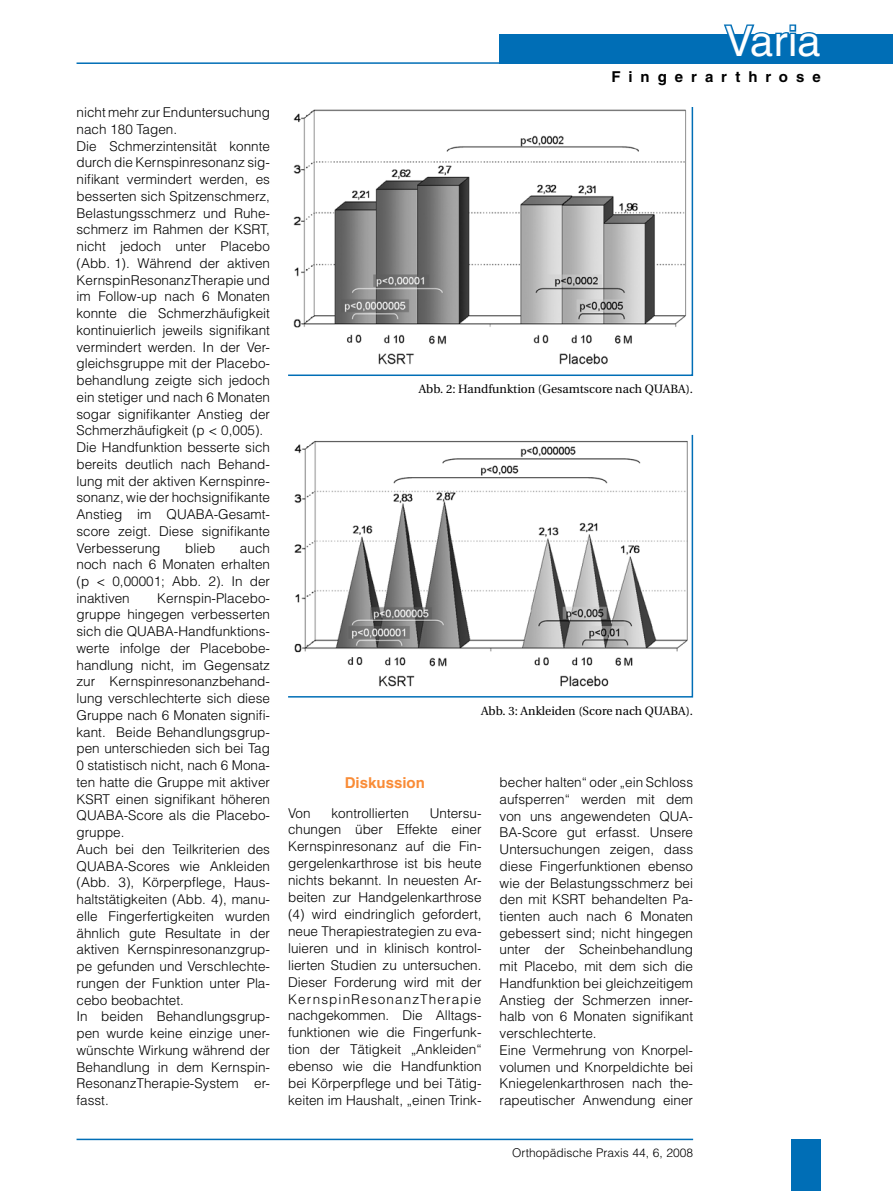
<style>
.page{position:relative;width:893px;height:1191px;background:#fff}
.page>*{position:absolute;margin:0;border:0;box-sizing:border-box;transform-origin:0 0}
.t1{font:42px "Helvetica";color:#fff}
.t2{font:700 15px "Helvetica";letter-spacing:.535em;color:#000}
.t3{font:700 15px "Helvetica";letter-spacing:.8em;color:#000}
.t4{font:700 15px "Helvetica";color:#f98c37}
.t5{font:300 13.5px/16.8px "Helvetica";color:#000}
.t6{font:12px "Utopia";color:#000}
.t7{font:300 12px "Helvetica";color:#000}
</style>
<div class="page">
<hr style="left:77px;top:1138px;width:616px;height:2px;background:#006eb6">
<div style="left:791px;top:1138px;width:30px;height:53px;background:#006eb6"></div>
<div style="left:500px;top:34px;width:393px;height:30px;background:#006eb6"></div>
<hr style="left:77px;top:62px;width:807px;height:2px;background:#006eb6">
<svg style="left:723px;top:24px;width:67px;height:10px"></svg>
<div style="left:789px;top:24px;width:7px;height:8px;border:3px solid #006eb6"></div>
<svg style="left:796px;top:31px;width:20px;height:3px"></svg>
<svg style="left:288px;top:107px;width:406px;height:269px"></svg>
<svg style="left:288px;top:434px;width:406px;height:264px"></svg>
<p class="t5" style="left:77px;top:104px;width:195px">nicht mehr zur Enduntersuchung nach 180 Tagen.<br>Die Schmerzintensität konnte durch die Kernspinresonanz sig&shy;nifikant vermindert werden, es besserten sich Spitzenschmerz,<br>Belastungsschmerz und Ruhe&shy;schmerz im Rahmen der KSRT, nicht jedoch unter Placebo (Abb. 1). Während der aktiven<br>KernspinResonanzTherapie und im Follow-up nach 6 Monaten konnte die Schmerzhäufigkeit kontinuierlich jeweils signifikant vermindert werden. In der Ver&shy;gleichsgruppe mit der Placebo&shy;behandlung zeigte sich jedoch ein stetiger und nach 6 Monaten sogar signifikanter Anstieg der<br>Schmerzhäufigkeit (p &lt; 0,005).<br>Die Handfunktion besserte sich bereits deutlich nach Behand&shy;lung mit der aktiven Kernspinre&shy;sonanz, wie der hochsignifikante<br>Anstieg im QUABA-Gesamt&shy;score zeigt. Diese signifikante<br>Verbesserung</p>
<p class="t5" style="left:77px;top:539px;width:195px;text-align:justify;text-indent:163px">auch noch nach 6 Monaten erhalten (p &lt; 0,00001; Abb. 2). In der inaktiven</p>
<p class="t5" style="left:185px;top:539px;width:31px">blieb</p>
<p class="t5" style="left:77px;top:589px;width:195px;text-indent:81px">Kernspin-Placebo&shy;gruppe hingegen verbesserten sich die QUABA-Handfunktions&shy;werte infolge der Placebobe&shy;handlung nicht, im Gegensatz zur Kernspinresonanzbehand&shy;lung verschlechterte sich diese<br>Gruppe nach 6 Monaten signifi&shy;kant. Beide Behandlungsgrup&shy;pen unterschieden sich bei Tag<br>0 statistisch nicht, nach 6 Mona&shy;ten hatte die Gruppe mit aktiver<br>KSRT einen signifikant höheren<br>QUABA-Score als die Placebo&shy;gruppe.<br>Auch bei den Teilkriterien des<br>QUABA-Scores wie Ankleiden (Abb. 3), Körperpflege, Haus&shy;haltstätigkeiten (Abb. 4), manu&shy;elle Fingerfertigkeiten wurden ähnlich gute Resultate in der aktiven Kernspinresonanzgrup&shy;pe gefunden und Verschlechte&shy;rungen der Funktion unter Pla&shy;cebo beobachtet.<br>In beiden Behandlungsgrup&shy;pen wurde keine einzige uner&shy;wünschte Wirkung während der<br>Behandlung in dem Kernspin-<br>ResonanzTherapie-System er&shy;fasst.</p>
<h1 class="t1" style="left:725px;top:17px;width:97px">Varia</h1>
<p class="t3" style="left:647px;top:67px;width:175px">Leitlinien</p>
<p class="t2" style="left:611px;top:67px;width:211px">Fingerarthrose</p>
<p class="t6" style="left:419px;top:382px;width:276px">Abb. 2: Handfunktion (Gesamtscore nach QUABA).</p>
<p class="t6" style="left:481px;top:704px;width:213px">Abb. 3: Ankleiden (Score nach QUABA).</p>
<p class="t4" style="left:345px;top:773px;width:82px">Diskussion</p>
<p class="t5" style="left:288px;top:804px;width:24px">Von</p>
<p class="t5" style="left:332px;top:804px;width:79px">kontrollierten</p>
<p class="t5" style="left:288px;top:804px;width:195px;text-align:justify;text-indent:142px">Untersu&shy;chungen über Effekte einer Kernspinresonanz auf die Fin&shy;gergelenkarthrose ist bis heute nichts bekannt. In neuesten Ar&shy;beiten zur Handgelenkarthrose (4) wird eindringlich gefordert, neue Therapiestrategien zu eva&shy;luieren und in klinisch kontrol&shy;lierten Studien zu untersuchen.<br>Dieser Forderung wird mit der KernspinResonanzTherapie nachgekommen. Die Alltags&shy;funktionen wie die Fingerfunk&shy;tion der Tätigkeit „Ankleiden“ ebenso wie die Handfunktion bei Körperpflege und bei Tätig&shy;keiten im Haushalt, „einen Trink-</p>
<p class="t5" style="left:500px;top:773px;width:195px">becher halten“ oder „ein Schloss aufsperren“ werden mit dem von uns angewendeten QUA-<br>BA-Score gut erfasst. Unsere<br>Untersuchungen zeigen, dass diese Fingerfunktionen ebenso wie der Belastungsschmerz bei den mit KSRT behandelten Pa&shy;tienten auch nach 6 Monaten gebessert sind; nicht hingegen unter der Scheinbehandlung mit Placebo, mit dem sich die<br>Handfunktion bei gleichzeitigem<br>Anstieg der Schmerzen inner&shy;halb von 6 Monaten signifikant verschlechterte.<br>Eine Vermehrung von Knorpel&shy;volumen und Knorpeldichte bei<br>Kniegelenkarthrosen nach the&shy;rapeutischer Anwendung einer</p>
<p class="t7" style="left:512px;top:1145px;width:182px">Orthopädische Praxis 44, 6, 2008</p>
</div>
